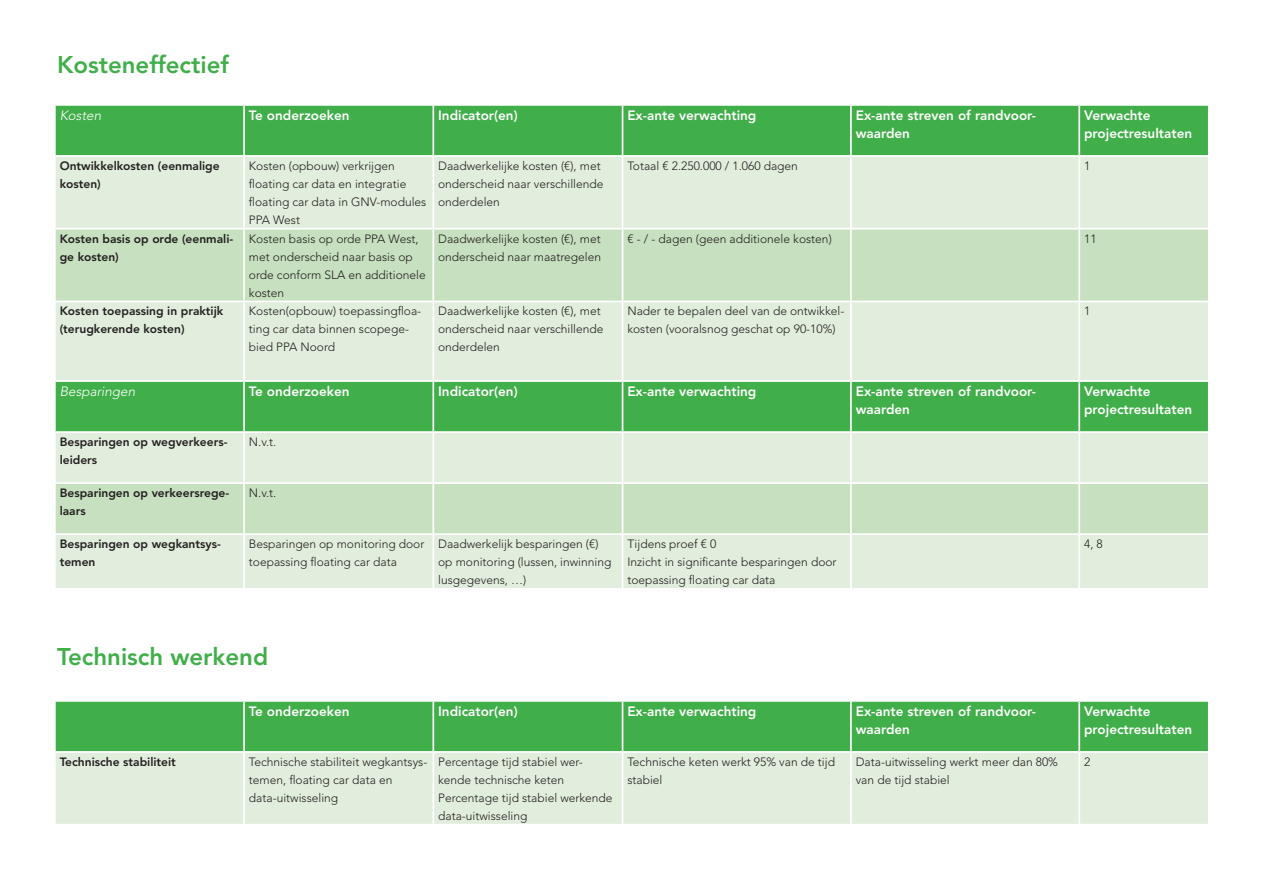
<style>
.page{position:relative;width:1263px;height:893px;background:#fff}
.page>*{position:absolute;margin:0;border:0;box-sizing:border-box;transform-origin:0 0}
.t1{font:800 24px "Avenir LT Std";color:#40ae49}
.t2{font:800 13.5px/18px "Avenir LT Std";color:#fff}
.t3{font:italic 300 13.5px "Avenir LT Std";color:#fff}
.t4{font:300 12px/18px "Avenir LT Std";color:#231f20}
.t5{font:800 12px/18px "Avenir LT Std";color:#231f20}
</style>
<div class="page">
<div style="left:56px;top:106px;width:1152px;height:49px;background:#40ae49"></div>
<div style="left:56px;top:157px;width:1152px;height:431px;background:#e1eedd"></div>
<svg style="left:56px;top:230px;width:1152px;height:303px;background:#bbddb8"></svg>
<hr style="left:243px;top:106px;width:2px;height:49px;background:#fff">
<hr style="left:432px;top:106px;width:2px;height:49px;background:#fff">
<hr style="left:622px;top:106px;width:1px;height:49px;background:#fff">
<hr style="left:850px;top:106px;width:2px;height:49px;background:#fff">
<hr style="left:1078px;top:106px;width:2px;height:49px;background:#fff">
<hr style="left:54px;top:380px;width:190px;height:2px;background:#fff">
<hr style="left:244px;top:380px;width:189px;height:2px;background:#fff">
<hr style="left:243px;top:382px;width:2px;height:49px;background:#fff">
<hr style="left:433px;top:380px;width:189px;height:2px;background:#fff">
<hr style="left:432px;top:382px;width:2px;height:49px;background:#fff">
<hr style="left:622px;top:380px;width:229px;height:2px;background:#fff">
<hr style="left:622px;top:382px;width:1px;height:49px;background:#fff">
<hr style="left:851px;top:380px;width:228px;height:2px;background:#fff">
<hr style="left:850px;top:382px;width:2px;height:49px;background:#fff">
<hr style="left:1079px;top:380px;width:131px;height:2px;background:#fff">
<hr style="left:1078px;top:382px;width:2px;height:49px;background:#fff">
<hr style="left:243px;top:157px;width:2px;height:71px;background:#fff">
<hr style="left:432px;top:157px;width:2px;height:71px;background:#fff">
<hr style="left:622px;top:157px;width:1px;height:71px;background:#fff">
<hr style="left:850px;top:157px;width:2px;height:71px;background:#fff">
<hr style="left:1078px;top:157px;width:2px;height:71px;background:#fff">
<hr style="left:54px;top:228px;width:190px;height:2px;background:#fff">
<hr style="left:244px;top:228px;width:189px;height:2px;background:#fff">
<hr style="left:243px;top:230px;width:2px;height:71px;background:#fff">
<hr style="left:433px;top:228px;width:189px;height:2px;background:#fff">
<hr style="left:432px;top:230px;width:2px;height:71px;background:#fff">
<hr style="left:622px;top:228px;width:229px;height:2px;background:#fff">
<hr style="left:622px;top:230px;width:1px;height:71px;background:#fff">
<hr style="left:851px;top:228px;width:228px;height:2px;background:#fff">
<hr style="left:850px;top:230px;width:2px;height:71px;background:#fff">
<hr style="left:1079px;top:228px;width:131px;height:2px;background:#fff">
<hr style="left:1078px;top:230px;width:2px;height:71px;background:#fff">
<hr style="left:54px;top:301px;width:190px;height:1px;background:#fff">
<hr style="left:244px;top:301px;width:189px;height:1px;background:#fff">
<hr style="left:243px;top:302px;width:2px;height:78px;background:#fff">
<hr style="left:433px;top:301px;width:189px;height:1px;background:#fff">
<hr style="left:432px;top:302px;width:2px;height:78px;background:#fff">
<hr style="left:622px;top:301px;width:229px;height:1px;background:#fff">
<hr style="left:622px;top:302px;width:1px;height:78px;background:#fff">
<hr style="left:851px;top:301px;width:228px;height:1px;background:#fff">
<hr style="left:850px;top:302px;width:2px;height:78px;background:#fff">
<hr style="left:1079px;top:301px;width:131px;height:1px;background:#fff">
<hr style="left:1078px;top:302px;width:2px;height:78px;background:#fff">
<hr style="left:54px;top:431px;width:190px;height:2px;background:#fff">
<hr style="left:244px;top:431px;width:189px;height:2px;background:#fff">
<hr style="left:243px;top:433px;width:2px;height:49px;background:#fff">
<hr style="left:433px;top:431px;width:189px;height:2px;background:#fff">
<hr style="left:432px;top:433px;width:2px;height:49px;background:#fff">
<hr style="left:622px;top:431px;width:229px;height:2px;background:#fff">
<hr style="left:622px;top:433px;width:1px;height:49px;background:#fff">
<hr style="left:851px;top:431px;width:228px;height:2px;background:#fff">
<hr style="left:850px;top:433px;width:2px;height:49px;background:#fff">
<hr style="left:1079px;top:431px;width:131px;height:2px;background:#fff">
<hr style="left:1078px;top:433px;width:2px;height:49px;background:#fff">
<hr style="left:54px;top:482px;width:190px;height:2px;background:#fff">
<hr style="left:244px;top:482px;width:189px;height:2px;background:#fff">
<hr style="left:243px;top:484px;width:2px;height:49px;background:#fff">
<hr style="left:433px;top:482px;width:189px;height:2px;background:#fff">
<hr style="left:432px;top:484px;width:2px;height:49px;background:#fff">
<hr style="left:622px;top:482px;width:229px;height:2px;background:#fff">
<hr style="left:622px;top:484px;width:1px;height:49px;background:#fff">
<hr style="left:851px;top:482px;width:228px;height:2px;background:#fff">
<hr style="left:850px;top:484px;width:2px;height:49px;background:#fff">
<hr style="left:1079px;top:482px;width:131px;height:2px;background:#fff">
<hr style="left:1078px;top:484px;width:2px;height:49px;background:#fff">
<hr style="left:54px;top:533px;width:190px;height:2px;background:#fff">
<hr style="left:244px;top:533px;width:189px;height:2px;background:#fff">
<hr style="left:243px;top:535px;width:2px;height:53px;background:#fff">
<hr style="left:433px;top:533px;width:189px;height:2px;background:#fff">
<hr style="left:432px;top:535px;width:2px;height:53px;background:#fff">
<hr style="left:622px;top:533px;width:229px;height:2px;background:#fff">
<hr style="left:622px;top:535px;width:1px;height:53px;background:#fff">
<hr style="left:851px;top:533px;width:228px;height:2px;background:#fff">
<hr style="left:850px;top:535px;width:2px;height:53px;background:#fff">
<hr style="left:1079px;top:533px;width:131px;height:2px;background:#fff">
<hr style="left:1078px;top:535px;width:2px;height:53px;background:#fff">
<div style="left:56px;top:702px;width:1152px;height:49px;background:#40ae49"></div>
<div style="left:56px;top:753px;width:1152px;height:71px;background:#e1eedd"></div>
<hr style="left:243px;top:702px;width:2px;height:49px;background:#fff">
<hr style="left:432px;top:702px;width:2px;height:49px;background:#fff">
<hr style="left:622px;top:702px;width:1px;height:49px;background:#fff">
<hr style="left:850px;top:702px;width:2px;height:49px;background:#fff">
<hr style="left:1078px;top:702px;width:2px;height:49px;background:#fff">
<hr style="left:243px;top:753px;width:2px;height:71px;background:#fff">
<hr style="left:432px;top:753px;width:2px;height:71px;background:#fff">
<hr style="left:622px;top:753px;width:1px;height:71px;background:#fff">
<hr style="left:850px;top:753px;width:2px;height:71px;background:#fff">
<hr style="left:1078px;top:753px;width:2px;height:71px;background:#fff">
<h1 class="t1" style="left:57px;top:50px;width:174px">Kosteneffectief</h1>
<p class="t3" style="left:60px;top:107px;width:43px">Kosten</p>
<p class="t2" style="left:249px;top:106px;width:102px">Te onderzoeken</p>
<p class="t2" style="left:438px;top:106px;width:81px">Indicator(en)</p>
<p class="t2" style="left:627px;top:106px;width:131px">Ex-ante verwachting</p>
<p class="t2" style="left:856px;top:106px;width:182px">Ex-ante streven of randvoor&shy;waarden</p>
<p class="t2" style="left:1084px;top:106px;width:110px">Verwachte projectresultaten</p>
<p class="t5" style="left:60px;top:157px;width:161px">Ontwikkelkosten (eenmalige kosten)</p>
<p class="t4" style="left:249px;top:157px;width:179px">Kosten (opbouw) verkrijgen floating car data en integratie floating car data in GNV-modules<br>PPA West</p>
<p class="t4" style="left:438px;top:157px;width:167px">Daadwerkelijke kosten (€), met onderscheid naar verschillende onderdelen</p>
<p class="t4" style="left:627px;top:157px;width:172px">Totaal € 2.250.000 / 1.060 dagen</p>
<p class="t4" style="left:1084px;top:157px;width:8px">1</p>
<p class="t5" style="left:60px;top:229px;width:175px">Kosten basis op orde (eenmali&shy;ge kosten)</p>
<p class="t4" style="left:249px;top:229px;width:178px">Kosten basis op orde PPA West, met onderscheid naar basis op orde conform SLA en additionele kosten</p>
<p class="t4" style="left:438px;top:229px;width:164px">Daadwerkelijke kosten (€), met onderscheid naar maatregelen</p>
<p class="t4" style="left:627px;top:229px;width:206px">€ - / - dagen (geen additionele kosten)</p>
<p class="t4" style="left:1084px;top:229px;width:14px">11</p>
<p class="t5" style="left:60px;top:302px;width:165px">Kosten toepassing in praktijk (terugkerende kosten)</p>
<p class="t4" style="left:249px;top:302px;width:174px">Kosten(opbouw) toepassingfloa&shy;ting car data binnen scopege&shy;bied PPA Noord</p>
<p class="t4" style="left:438px;top:302px;width:167px">Daadwerkelijke kosten (€), met onderscheid naar verschillende onderdelen</p>
<p class="t4" style="left:627px;top:302px;width:218px">Nader te bepalen deel van de ontwikkel&shy;kosten (vooralsnog geschat op 90-10%)</p>
<p class="t4" style="left:1084px;top:302px;width:8px">1</p>
<p class="t3" style="left:60px;top:383px;width:77px">Besparingen</p>
<p class="t2" style="left:249px;top:382px;width:102px">Te onderzoeken</p>
<p class="t2" style="left:438px;top:382px;width:81px">Indicator(en)</p>
<p class="t2" style="left:627px;top:382px;width:131px">Ex-ante verwachting</p>
<p class="t2" style="left:856px;top:382px;width:182px">Ex-ante streven of randvoor&shy;waarden</p>
<p class="t2" style="left:1084px;top:382px;width:110px">Verwachte projectresultaten</p>
<p class="t5" style="left:60px;top:433px;width:169px">Besparingen op wegverkeers&shy;leiders</p>
<p class="t4" style="left:249px;top:433px;width:29px">N.v.t.</p>
<p class="t5" style="left:60px;top:484px;width:171px">Besparingen op verkeersrege&shy;laars</p>
<p class="t4" style="left:249px;top:484px;width:29px">N.v.t.</p>
<p class="t5" style="left:60px;top:535px;width:163px">Besparingen op wegkantsys&shy;temen</p>
<p class="t4" style="left:249px;top:535px;width:177px">Besparingen op monitoring door toepassing floating car data</p>
<p class="t4" style="left:438px;top:535px;width:175px">Daadwerkelijk besparingen (€) op monitoring (lussen, inwinning lusgegevens, …)</p>
<p class="t4" style="left:627px;top:535px;width:211px">Tijdens proef € 0<br>Inzicht in significante besparingen door toepassing floating car data</p>
<p class="t4" style="left:1084px;top:535px;width:20px">4, 8</p>
<h1 class="t1" style="left:57px;top:643px;width:213px">Technisch werkend</h1>
<p class="t2" style="left:249px;top:702px;width:102px">Te onderzoeken</p>
<p class="t2" style="left:438px;top:702px;width:81px">Indicator(en)</p>
<p class="t2" style="left:627px;top:702px;width:131px">Ex-ante verwachting</p>
<p class="t2" style="left:856px;top:702px;width:182px">Ex-ante streven of randvoor&shy;waarden</p>
<p class="t2" style="left:1084px;top:702px;width:110px">Verwachte projectresultaten</p>
<p class="t5" style="left:60px;top:753px;width:118px">Technische stabiliteit</p>
<p class="t4" style="left:249px;top:753px;width:180px">Technische stabiliteit wegkantsys&shy;temen, floating car data en data-uitwisseling</p>
<p class="t4" style="left:438px;top:753px;width:176px">Percentage tijd stabiel wer&shy;kende technische keten<br>Percentage tijd stabiel werkende data-uitwisseling</p>
<p class="t4" style="left:627px;top:753px;width:209px">Technische keten werkt 95% van de tijd stabiel</p>
<p class="t4" style="left:856px;top:753px;width:204px">Data-uitwisseling werkt meer dan 80% van de tijd stabiel</p>
<p class="t4" style="left:1084px;top:753px;width:8px">2</p>
</div>
